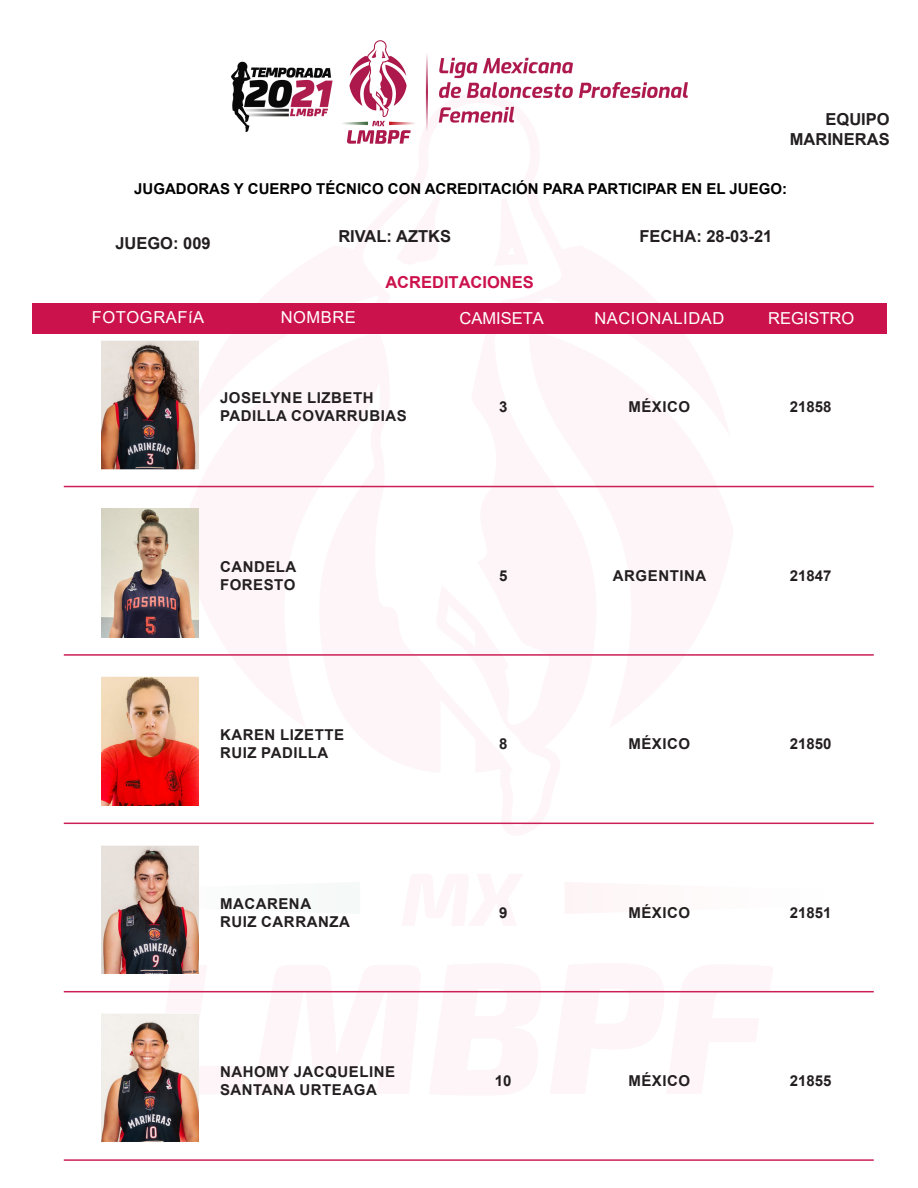
<style>
.page{position:relative;width:918px;height:1188px;background:#fff}
.page>*{position:absolute;margin:0;border:0;box-sizing:border-box;transform-origin:0 0}
.t1{font:700 16.5px/19.8px "Arial";color:#231f20;text-align:right}
.t2{font:16.5px "Arial";letter-spacing:.035em;color:#fff}
.t3{font:16.5px "Arial";color:#fff}
.t4{font:700 16.5px "Arial";color:#cc124c}
.t5{font:700 15px "Arial";letter-spacing:.035em;color:#231f20}
.t6{font:700 15px "Arial";color:#000}
</style>
<div class="page">
<svg style="left:146px;top:952px;width:639px;height:154px"></svg>
<svg style="left:101px;top:871px;width:98px;height:54px"></svg>
<svg style="left:360px;top:485px;width:204px;height:340px"></svg>
<div style="left:32px;top:303px;width:855px;height:31px;background:#cc124c"></div>
<img style="left:232px;top:40px;width:455px;height:104px">
<img style="left:102px;top:340px;width:96px;height:129px">
<hr style="left:64px;top:486px;width:810px;height:1px;background:#cc1f56">
<img style="left:102px;top:509px;width:96px;height:129px">
<hr style="left:64px;top:654px;width:810px;height:2px;background:#cc1f56">
<img style="left:102px;top:677px;width:96px;height:129px">
<hr style="left:64px;top:823px;width:810px;height:1px;background:#cc1f56">
<img style="left:102px;top:845px;width:96px;height:129px">
<hr style="left:64px;top:991px;width:810px;height:1px;background:#cc1f56">
<img style="left:102px;top:1014px;width:96px;height:128px">
<hr style="left:64px;top:1159px;width:810px;height:2px;background:#cc1f56">
<p class="t1" style="left:790px;top:110px;width:101px">EQUIPO<br>MARINERAS</p>
<p class="t6" style="left:134px;top:178px;width:654px">JUGADORAS Y CUERPO TÉCNICO CON ACREDITACIÓN PARA PARTICIPAR EN EL JUEGO:</p>
<p class="t1" style="left:115px;top:233px;width:97px">JUEGO: 009</p>
<p class="t1" style="left:338px;top:227px;width:114px">RIVAL: AZTKS</p>
<p class="t1" style="left:640px;top:227px;width:134px">FECHA: 28-03-21</p>
<p class="t4" style="left:385px;top:271px;width:150px">ACREDITACIONES</p>
<p class="t2" style="left:92px;top:306px;width:114px">FOTOGRAFíA</p>
<p class="t2" style="left:281px;top:306px;width:77px">NOMBRE</p>
<p class="t3" style="left:460px;top:307px;width:86px">CAMISETA</p>
<p class="t3" style="left:768px;top:307px;width:88px">REGISTRO</p>
<p class="t2" style="left:594px;top:307px;width:131px">NACIONALIDAD</p>
<p class="t5" style="left:220px;top:388px;width:155px">JOSELYNE LIZBETH</p>
<p class="t5" style="left:220px;top:406px;width:188px">PADILLA COVARRUBIAS</p>
<p class="t5" style="left:220px;top:556px;width:78px">CANDELA</p>
<p class="t5" style="left:220px;top:574px;width:77px">FORESTO</p>
<p class="t5" style="left:220px;top:724px;width:126px">KAREN LIZETTE</p>
<p class="t5" style="left:220px;top:742px;width:110px">RUIZ PADILLA</p>
<p class="t5" style="left:220px;top:893px;width:93px">MACARENA</p>
<p class="t5" style="left:220px;top:911px;width:131px">RUIZ CARRANZA</p>
<p class="t5" style="left:220px;top:1061px;width:177px">NAHOMY JACQUELINE</p>
<p class="t5" style="left:220px;top:1079px;width:158px">SANTANA URTEAGA</p>
<p class="t5" style="left:499px;top:397px;width:10px">3</p>
<p class="t5" style="left:628px;top:397px;width:63px">MÉXICO</p>
<p class="t5" style="left:790px;top:397px;width:43px">21858</p>
<p class="t5" style="left:499px;top:565px;width:10px">5</p>
<p class="t5" style="left:613px;top:565px;width:95px">ARGENTINA</p>
<p class="t5" style="left:790px;top:565px;width:43px">21847</p>
<p class="t5" style="left:499px;top:733px;width:10px">8</p>
<p class="t5" style="left:628px;top:733px;width:63px">MÉXICO</p>
<p class="t5" style="left:790px;top:733px;width:43px">21850</p>
<p class="t5" style="left:499px;top:902px;width:10px">9</p>
<p class="t5" style="left:628px;top:902px;width:63px">MÉXICO</p>
<p class="t5" style="left:790px;top:902px;width:43px">21851</p>
<p class="t5" style="left:495px;top:1070px;width:18px">10</p>
<p class="t5" style="left:628px;top:1070px;width:63px">MÉXICO</p>
<p class="t5" style="left:790px;top:1070px;width:43px">21855</p>
</div>
